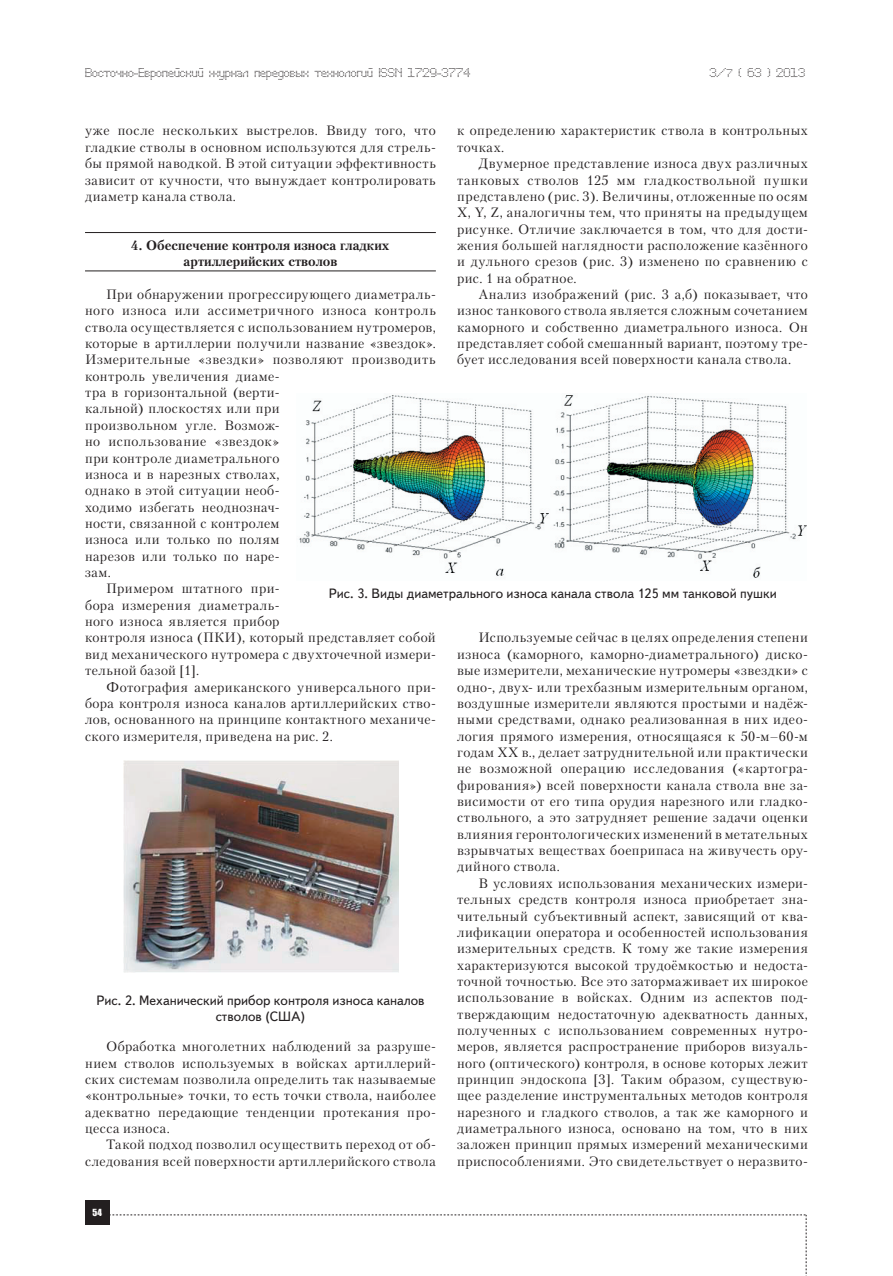
<style>
.page{position:relative;width:893px;height:1276px;background:#fff}
.page>*{position:absolute;margin:0;border:0;box-sizing:border-box;transform-origin:0 0}
.t1{font:13.5px/16.4px "Petersburg C";letter-spacing:.035em;color:#231f20;text-align:justify}
.t2{font:13.5px/16.2px "Text Book C";color:#231f20;text-align:center}
.t3{font:700 13.5px/16.4px "Petersburg C";color:#231f20;text-align:center}
.t4{font:12px "Perfo";letter-spacing:.015em;color:#231f20}
.t5{font:9px "Impact";color:#fff}
.s1{font-size:10.5px}
</style>
<div class="page">
<div style="left:85px;top:1200px;width:24px;height:25px;background:#231f20"></div>
<svg style="left:109px;top:1214px;width:698px;height:62px"></svg>
<hr style="left:85px;top:232px;width:351px;height:1px;background:#231f20">
<hr style="left:85px;top:270px;width:351px;height:1px;background:#231f20">
<img style="left:123px;top:760px;width:276px;height:212px">
<img style="left:299px;top:395px;width:508px;height:183px">
<p class="t4" style="left:85px;top:65px;width:387px">Восточно-Европейский журнал передовых технологий ISSN 1729-3774</p>
<p class="t4" style="left:709px;top:65px;width:97px">3/<span class="s1">7</span> ( 63 ) 2013</p>
<p class="t1" style="left:85px;top:122px;width:352px">уже после нескольких выстрелов. Ввиду того, что гладкие стволы в основном используются для стрель&shy;бы прямой наводкой. В этой ситуации эффективность зависит от кучности, что вынуждает контролировать диаметр канала ствола.</p>
<p class="t3" style="left:131px;top:237px;width:260px">4. Обеспечение контроля износа гладких артиллерийских стволов</p>
<p class="t1" style="left:106px;top:286px;width:331px">При обнаружении прогрессирующего диаметраль-</p>
<p class="t1" style="left:85px;top:302px;width:352px">ного износа или ассиметричного износа контроль</p>
<p class="t1" style="left:85px;top:319px;width:352px">ствола осуществляется с использованием нутромеров,</p>
<p class="t1" style="left:85px;top:335px;width:352px">которые в артиллерии получили название «звездок».</p>
<p class="t1" style="left:85px;top:351px;width:352px">Измерительные «звездки» позволяют производить</p>
<p class="t1" style="left:85px;top:368px;width:196px">контроль увеличения диаме-</p>
<p class="t1" style="left:85px;top:384px;width:196px">тра в горизонтальной (верти-</p>
<p class="t1" style="left:85px;top:400px;width:196px">кальной) плоскостях или при</p>
<p class="t1" style="left:85px;top:417px;width:196px">произвольном угле. Возмож-</p>
<p class="t1" style="left:85px;top:433px;width:196px">но использование «звездок»</p>
<p class="t1" style="left:85px;top:449px;width:196px">при контроле диаметрального</p>
<p class="t1" style="left:85px;top:466px;width:196px">износа и в нарезных стволах,</p>
<p class="t1" style="left:85px;top:482px;width:196px">однако в этой ситуации необ-</p>
<p class="t1" style="left:85px;top:498px;width:196px">ходимо избегать неоднознач-</p>
<p class="t1" style="left:85px;top:515px;width:196px">ности, связанной с контролем</p>
<p class="t1" style="left:85px;top:531px;width:196px">износа или только по полям</p>
<p class="t1" style="left:85px;top:547px;width:196px">нарезов или только по наре-</p>
<p class="t1" style="left:85px;top:564px;width:27px">зам.</p>
<p class="t1" style="left:106px;top:580px;width:175px">Примером штатного при-</p>
<p class="t1" style="left:85px;top:597px;width:196px">бора измерения диаметраль-</p>
<p class="t1" style="left:85px;top:613px;width:196px">ного износа является прибор</p>
<p class="t1" style="left:85px;top:629px;width:352px">контроля износа (ПКИ), который представляет собой</p>
<p class="t1" style="left:85px;top:646px;width:352px">вид механического нутромера с двухточечной измери-</p>
<p class="t1" style="left:85px;top:662px;width:116px">тельной базой [1].</p>
<p class="t1" style="left:106px;top:678px;width:331px">Фотография американского универсального при-</p>
<p class="t1" style="left:85px;top:695px;width:352px">бора контроля износа каналов артиллерийских ство-</p>
<p class="t1" style="left:85px;top:711px;width:352px">лов, основанного на принципе контактного механиче-</p>
<p class="t1" style="left:85px;top:727px;width:249px">ского измерителя, приведена на рис. 2.</p>
<p class="t1" style="left:457px;top:122px;width:352px">к определению характеристик ствола в контрольных точках.</p>
<p class="t1" style="left:457px;top:155px;width:352px;text-indent:21px">Двумерное представление износа двух различных танковых стволов 125 мм гладкоствольной пушки представлено (рис. 3). Величины, отложенные по осям Х, Y, Z, аналогичны тем, что приняты на предыдущем рисунке. Отличие заключается в том, что для дости&shy;жения большей наглядности расположение казённого и дульного срезов (рис. 3) изменено по сравнению с рис. 1 на обратное.</p>
<p class="t1" style="left:457px;top:286px;width:352px;text-indent:21px">Анализ изображений (рис. 3 а,б) показывает, что износ танкового ствола является сложным сочетанием каморного и собственно диаметрального износа. Он представляет собой смешанный вариант, поэтому тре&shy;бует исследования всей поверхности канала ствола.</p>
<p class="t2" style="left:329px;top:585px;width:450px">Рис. 3. Виды диаметрального износа канала ствола 125 мм танковой пушки</p>
<p class="t1" style="left:457px;top:629px;width:352px;text-indent:21px">Используемые сейчас в целях определения степени износа (каморного, каморно-диаметрального) диско&shy;вые измерители, механические нутромеры «звездки» с одно-, двух- или трехбазным измерительным органом, воздушные измерители являются простыми и надёж&shy;ными средствами, однако реализованная в них идео&shy;логия прямого измерения, относящаяся к 50-м–60-м годам ХХ в., делает затруднительной или практически не возможной операцию исследования («картогра&shy;фирования») всей поверхности канала ствола вне за&shy;висимости от его типа орудия нарезного или гладко&shy;ствольного, а это затрудняет решение задачи оценки влияния геронтологических изменений в метательных взрывчатых веществах боеприпаса на живучесть ору&shy;дийного ствола.</p>
<p class="t1" style="left:457px;top:874px;width:352px;text-indent:21px">В условиях использования механических измери&shy;тельных средств контроля износа приобретает зна&shy;чительный субъективный аспект, зависящий от ква&shy;лификации оператора и особенностей использования измерительных средств. К тому же такие измерения характеризуются высокой трудоёмкостью и недоста&shy;точной точностью. Все это затормаживает их широкое использование в войсках. Одним из аспектов под&shy;тверждающим недостаточную адекватность данных, полученных с использованием современных нутро&shy;меров, является распространение приборов визуаль&shy;ного (оптического) контроля, в основе которых лежит принцип эндоскопа [3]. Таким образом, существую&shy;щее разделение инструментальных методов контроля нарезного и гладкого стволов, а так же каморного и диаметрального износа, основано на том, что в них заложен принцип прямых измерений механическими приспособлениями. Это свидетельствует о неразвито-</p>
<p class="t2" style="left:96px;top:992px;width:330px">Рис. 2. Механический прибор контроля износа каналов стволов (США)</p>
<p class="t1" style="left:85px;top:1038px;width:352px;text-indent:21px">Обработка многолетних наблюдений за разруше&shy;нием стволов используемых в войсках артиллерий&shy;ских системам позволила определить так называемые «контрольные» точки, то есть точки ствола, наиболее адекватно передающие тенденции протекания про&shy;цесса износа.</p>
<p class="t1" style="left:85px;top:1136px;width:352px;text-align:right">Такой подход позволил осуществить переход от об&shy;следования всей поверхности артиллерийского ствола</p>
<p class="t5" style="left:92px;top:1205px;width:11px">54</p>
</div>
